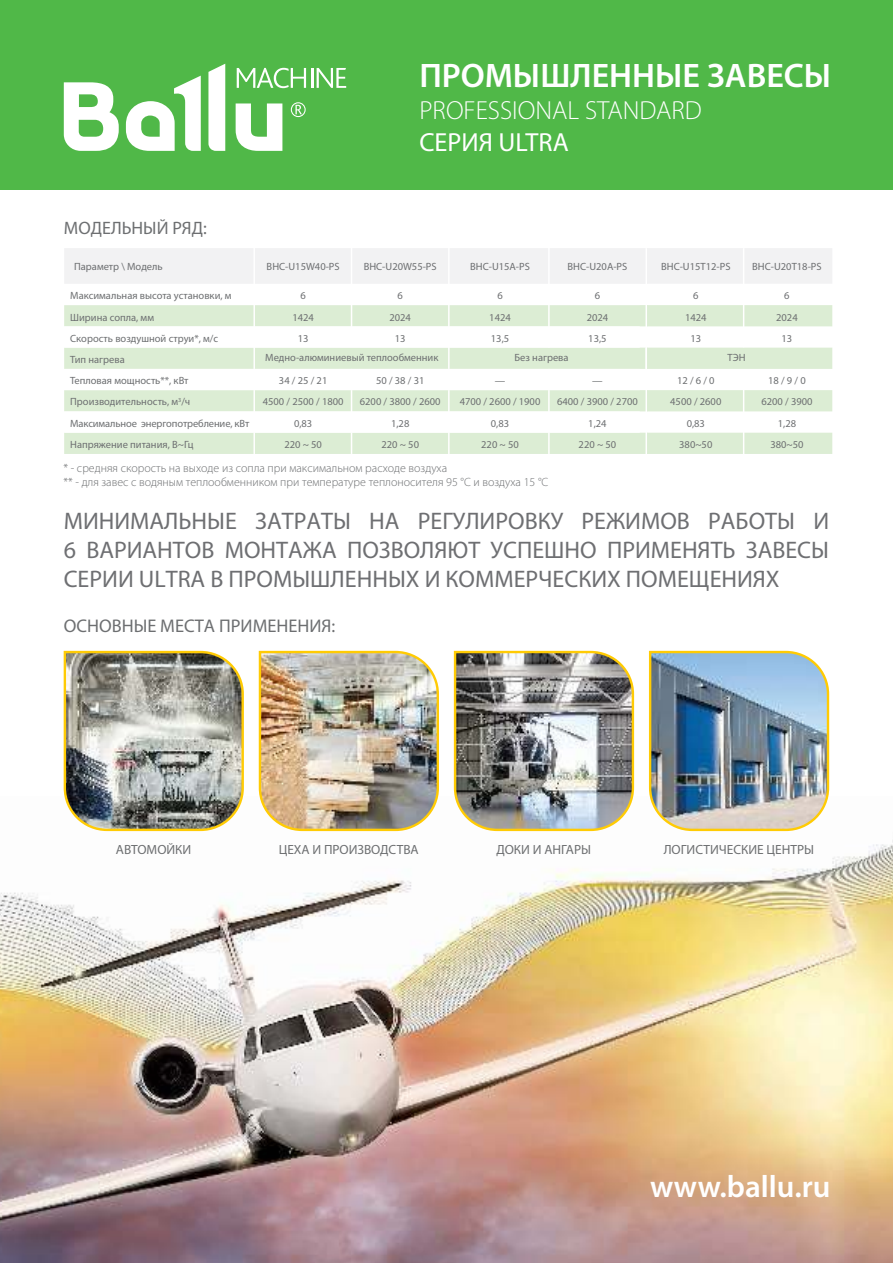
<style>
.page{position:relative;width:893px;height:1263px;background:#fff}
.page>*{position:absolute;margin:0;border:0;box-sizing:border-box;transform-origin:0 0}
.t1{font:600 34.05px "Myriad Pro";color:#fff}
.t2{font:600 31.05px "Myriad Pro";color:#fff}
.t3{font:300 26.25px "Myriad Pro";color:#fff}
.t4{font:26.25px "Myriad Pro";color:#fff}
.t5{font:24px/28.8px "Myriad Pro";color:#6e6f72;text-align:justify}
.t6{font:18.3px "Myriad Pro";color:#6d6f71}
.t7{font:18px "Myriad Pro";color:#6d6f71}
.t8{font:13.35px "Myriad Pro";color:#6d6f71}
.t9{font:300 12px/14.4px "Myriad Pro";color:#6d6f71}
.t10{font:10.5px/21.3px "Myriad Pro";color:#6d6f71;text-align:center}
</style>
<div class="page">
<img style="left:0;top:840px;width:893px;height:423px">
<div style="left:0;top:0;width:893px;height:189px;background:#50b848"></div>
<svg style="left:64px;top:82px;width:55px;height:69px"></svg>
<svg style="left:236px;top:103px;width:46px;height:48px"></svg>
<svg style="left:291px;top:102px;width:15px;height:15px"></svg>
<hr style="left:311px;top:68px;width:2px;height:20px;background:#fff">
<svg style="left:317px;top:68px;width:29px;height:20px"></svg>
<svg style="left:237px;top:68px;width:69px;height:20px"></svg>
<svg style="left:208px;top:64px;width:17px;height:87px"></svg>
<svg style="left:126px;top:76px;width:75px;height:75px"></svg>
<img style="left:258px;top:650px;width:181px;height:182px">
<img style="left:453px;top:650px;width:182px;height:182px">
<img style="left:63px;top:650px;width:181px;height:182px">
<img style="left:648px;top:650px;width:182px;height:182px">
<svg style="left:64px;top:248px;width:768px;height:206px"></svg>
<hr style="left:448px;top:369px;width:2px;height:21px;background:#fff">
<hr style="left:448px;top:390px;width:2px;height:23px;background:#fff">
<hr style="left:448px;top:413px;width:2px;height:20px;background:#fff">
<hr style="left:448px;top:433px;width:2px;height:21px;background:#fff">
<h3 class="t7" style="left:64px;top:220px;width:144px">МОДЕЛЬНЫЙ РЯД:</h3>
<h1 class="t1" style="left:419px;top:63px;width:413px">ПРОМЫШЛЕННЫЕ ЗАВЕСЫ</h1>
<h3 class="t3" style="left:419px;top:101px;width:284px">PROFESSIONAL STANDARD</h3>
<h3 class="t4" style="left:419px;top:129px;width:151px">СЕРИЯ ULTRA</h3>
<p class="t10" style="left:74px;top:256px;width:90px">Параметр \ Модель</p>
<p class="t10" style="left:267px;top:256px;width:75px">BHC-U15W40-PS</p>
<p class="t10" style="left:364px;top:256px;width:75px">BHC-U20W55-PS</p>
<p class="t10" style="left:470px;top:256px;width:61px">BHC-U15A-PS</p>
<p class="t10" style="left:568px;top:256px;width:61px">BHC-U20A-PS</p>
<p class="t10" style="left:70px;top:285px;width:163px">Максимальная высота установки, м</p>
<p class="t10" style="left:300px;top:285px;width:7px">6</p>
<p class="t10" style="left:398px;top:285px;width:7px">6</p>
<p class="t10" style="left:497px;top:285px;width:7px">6</p>
<p class="t10" style="left:595px;top:285px;width:7px">6</p>
<p class="t10" style="left:70px;top:307px;width:85px">Ширина сопла, мм</p>
<p class="t10" style="left:292px;top:307px;width:23px">1424</p>
<p class="t10" style="left:389px;top:307px;width:23px">2024</p>
<p class="t10" style="left:489px;top:307px;width:23px">1424</p>
<p class="t10" style="left:587px;top:307px;width:23px">2024</p>
<p class="t10" style="left:70px;top:328px;width:149px">Скорость воздушной струи*, м/с</p>
<p class="t10" style="left:298px;top:328px;width:12px">13</p>
<p class="t10" style="left:395px;top:328px;width:12px">13</p>
<p class="t10" style="left:491px;top:328px;width:20px">13,5</p>
<p class="t10" style="left:588px;top:328px;width:20px">13,5</p>
<p class="t10" style="left:70px;top:349px;width:56px">Тип нагрева</p>
<p class="t10" style="left:265px;top:347px;width:175px">Медно-алюминиевый теплообменник</p>
<p class="t10" style="left:514px;top:347px;width:56px">Без нагрева</p>
<p class="t10" style="left:727px;top:347px;width:20px">ТЭН</p>
<p class="t10" style="left:70px;top:370px;width:120px">Тепловая мощность**, кВт</p>
<p class="t10" style="left:279px;top:370px;width:50px">34 / 25 / 21</p>
<p class="t10" style="left:376px;top:370px;width:50px">50 / 38 / 31</p>
<p class="t10" style="left:495px;top:370px;width:12px">—</p>
<p class="t10" style="left:592px;top:370px;width:12px">—</p>
<p class="t10" style="left:70px;top:391px;width:122px">Производительность, м<sup>3</sup>/ч</p>
<p class="t10" style="left:263px;top:391px;width:82px">4500 / 2500 / 1800</p>
<p class="t10" style="left:360px;top:391px;width:82px">6200 / 3800 / 2600</p>
<p class="t10" style="left:460px;top:391px;width:82px">4700 / 2600 / 1900</p>
<p class="t10" style="left:557px;top:391px;width:82px">6400 / 3900 / 2700</p>
<p class="t10" style="left:70px;top:413px;width:181px">Максимальное энергопотребление, кВт</p>
<p class="t10" style="left:294px;top:413px;width:20px">0,83</p>
<p class="t10" style="left:391px;top:413px;width:20px">1,28</p>
<p class="t10" style="left:491px;top:413px;width:20px">0,83</p>
<p class="t10" style="left:588px;top:413px;width:20px">1,24</p>
<p class="t10" style="left:70px;top:434px;width:125px">Напряжение питания, В~Гц</p>
<p class="t10" style="left:284px;top:434px;width:39px">220 ~ 50</p>
<p class="t10" style="left:381px;top:434px;width:39px">220 ~ 50</p>
<p class="t10" style="left:481px;top:434px;width:39px">220 ~ 50</p>
<p class="t10" style="left:579px;top:434px;width:39px">220 ~ 50</p>
<p class="t10" style="left:661px;top:256px;width:71px">BHC-U15T12-PS</p>
<p class="t10" style="left:685px;top:285px;width:23px">6<br>1424<br>13</p>
<p class="t10" style="left:670px;top:370px;width:53px">12 / 6 / 0<br>4500 / 2600<br>0,83<br>380~50</p>
<p class="t9" style="left:63px;top:462px;width:486px">* - средняя скорость на выходе из сопла при максимальном расходе воздуха<br>** - для завес с водяным теплообменником при температуре теплоносителя 95 °С и воздуха 15 °С</p>
<p class="t10" style="left:752px;top:256px;width:71px">BHC-U20T18-PS</p>
<p class="t10" style="left:776px;top:285px;width:23px">6<br>2024<br>13</p>
<p class="t10" style="left:761px;top:370px;width:53px">18 / 9 / 0<br>6200 / 3900<br>1,28<br>380~50</p>
<h3 class="t5" style="left:64px;top:508px;width:767px">МИНИМАЛЬНЫЕ ЗАТРАТЫ НА РЕГУЛИРОВКУ РЕЖИМОВ РАБОТЫ И 6 ВАРИАНТОВ МОНТАЖА ПОЗВОЛЯЮТ УСПЕШНО ПРИМЕНЯТЬ ЗАВЕСЫ СЕРИИ ULTRA В ПРОМЫШЛЕННЫХ И КОММЕРЧЕСКИХ ПОМЕЩЕНИЯХ</h3>
<h3 class="t6" style="left:64px;top:617px;width:273px">ОСНОВНЫЕ МЕСТА ПРИМЕНЕНИЯ:</h3>
<p class="t8" style="left:116px;top:843px;width:77px">АВТОМОЙКИ</p>
<p class="t8" style="left:279px;top:843px;width:141px">ЦЕХА И ПРОИЗВОДСТВА</p>
<p class="t8" style="left:496px;top:843px;width:96px">ДОКИ И АНГАРЫ</p>
<p class="t8" style="left:664px;top:843px;width:152px">ЛОГИСТИЧЕСКИЕ ЦЕНТРЫ</p>
<h2 class="t2" style="left:650px;top:1175px;width:182px">www.ballu.ru</h2>
</div>
